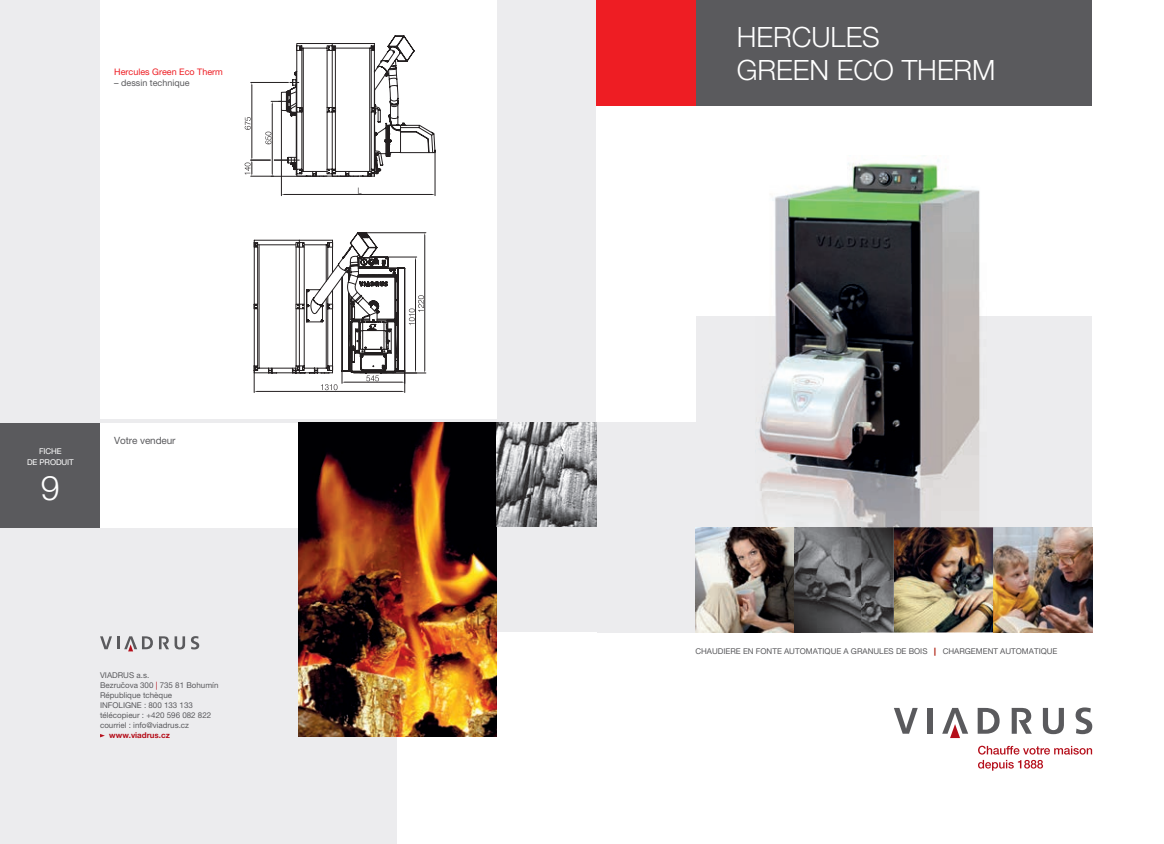
<style>
.page{position:relative;width:1164px;height:844px;background:#fff}
.page>*{position:absolute;margin:0;border:0;box-sizing:border-box;transform-origin:0 0}
.t1{font:300 34px "Helvetica Neue LT Pro";color:#fff}
.t2{font:300 28px/33.6px "Helvetica Neue LT Pro";color:#fff}
.t3{font:10px "Helvetica Neue LT Pro";letter-spacing:-.01em;color:#5a5a5d}
.t4{font:9px "Helvetica Neue LT Pro";color:#ee1d23}
.t5{font:9px "Helvetica Neue LT Pro";color:#5a5a5d}
.t6{font:8px/10px "Helvetica Neue LT Pro";color:#5a5a5d}
.t7{font:8px/10.8px "Helvetica Neue LT Pro";letter-spacing:-.01em;color:#fff;text-align:center}
.t8{font:700 8px "Helvetica Neue LT Pro";color:#b50e1a}
.s1{color:#b50e1a}
.s2{font-weight:800;color:#b1291a}
</style>
<div class="page">
<div style="left:0;top:0;width:596px;height:844px;background:#ececee"></div>
<div style="left:695px;top:0;width:397px;height:106px;background:#5a5a5d"></div>
<div style="left:596px;top:0;width:99px;height:106px;background:#ee1d23"></div>
<div style="left:695px;top:317px;width:397px;height:210px;background:#ececee"></div>
<div style="left:497px;top:527px;width:198px;height:105px;background:#ececee"></div>
<div style="left:497px;top:632px;width:99px;height:212px;background:#fff"></div>
<div style="left:100px;top:422px;width:198px;height:105px;background:#fff"></div>
<div style="left:596px;top:422px;width:99px;height:105px;background:#ececee"></div>
<div style="left:398px;top:735px;width:99px;height:109px;background:#fff"></div>
<div style="left:100px;top:0;width:397px;height:419px;background:#fff"></div>
<svg style="left:245px;top:36px;width:191px;height:356px"></svg>
<hr style="left:271px;top:176px;width:39px;height:1px;background:#231f20">
<img style="left:755px;top:155px;width:231px;height:372px">
<div style="left:0;top:422px;width:100px;height:105px;background:#5a5a5d"></div>
<img style="left:298px;top:422px;width:199px;height:314px">
<img style="left:497px;top:422px;width:99px;height:104px">
<img style="left:695px;top:527px;width:397px;height:105px">
<svg style="left:795px;top:632px;width:99px;height:1px"></svg>
<svg style="left:100px;top:636px;width:53px;height:15px"></svg>
<svg style="left:175px;top:636px;width:10px;height:13px"></svg>
<svg style="left:191px;top:636px;width:8px;height:13px"></svg>
<svg style="left:159px;top:636px;width:10px;height:13px"></svg>
<svg style="left:894px;top:708px;width:24px;height:25px"></svg>
<div style="left:927px;top:708px;width:6px;height:25px;background:#5a5a5d"></div>
<svg style="left:942px;top:708px;width:26px;height:30px"></svg>
<svg style="left:977px;top:708px;width:22px;height:25px"></svg>
<svg style="left:1043px;top:708px;width:21px;height:26px"></svg>
<svg style="left:1075px;top:707px;width:17px;height:27px"></svg>
<svg style="left:1011px;top:708px;width:21px;height:25px"></svg>
<svg style="left:978px;top:760px;width:65px;height:10px"></svg>
<svg style="left:978px;top:745px;width:114px;height:9px"></svg>
<svg style="left:100px;top:734px;width:5px;height:3px"></svg>
<p class="t4" style="left:114px;top:66px;width:110px">Hercules Green Eco Therm</p>
<p class="t5" style="left:114px;top:77px;width:77px">– dessin technique</p>
<p class="t7" style="left:27px;top:445px;width:48px">FICHE<br>DE PRODUIT</p>
<h1 class="t1" style="left:41px;top:467px;width:20px">9</h1>
<p class="t3" style="left:114px;top:434px;width:63px">Votre vendeur</p>
<p class="t6" style="left:100px;top:670px;width:120px">VIADRUS a.s.<br>Bezručova 300 <span class="s1">|</span> 735 81 Bohumín<br>République tchèque<br>INFOLIGNE : 800 133 133 télécopieur : +420 596 082 822 courriel : info@viadrus.cz</p>
<p class="t8" style="left:109px;top:730px;width:62px">www.viadrus.cz</p>
<h2 class="t2" style="left:737px;top:19px;width:260px">HERCULES<br>GREEN ECO THERM</h2>
<p class="t6" style="left:695px;top:645px;width:364px">CHAUDIERE EN FONTE AUTOMATIQUE A GRANULES DE BOIS <span class="s2">|</span> CHARGEMENT AUTOMATIQUE</p>
</div>
